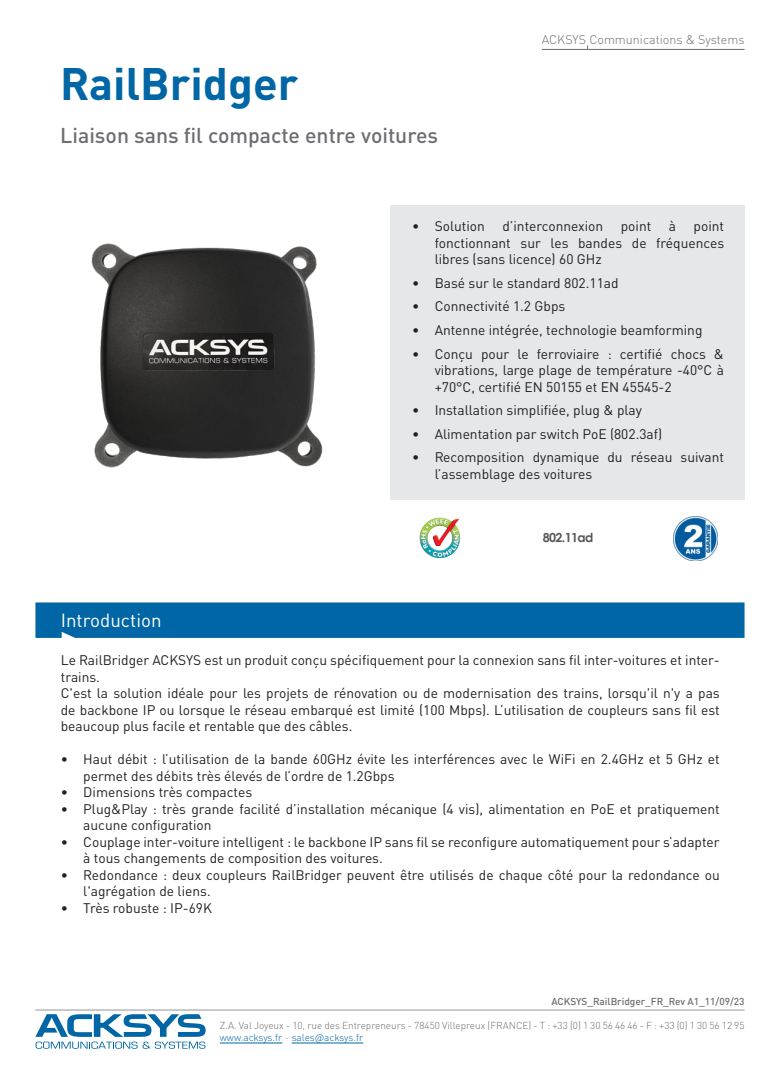
<style>
.page{position:relative;width:780px;height:1088px;background:#fff}
.page>*{position:absolute;margin:0;border:0;box-sizing:border-box;transform-origin:0 0}
.t1{font:700 45px "DIN Pro";color:#0166a5}
.t2{font:500 21.25px "DIN Pro";color:#6d6e71}
.t3{font:18.75px "DIN Pro";color:#fff}
.t4{font:13.75px/16.5px "DIN Pro";color:#231f20}
.t5{font:300 12.5px "DIN Pro";color:#6d6e71}
.t6{font:700 12.5px "Century Gothic";letter-spacing:-.05em;color:#57585a}
.t7{font:300 10px/12px "DIN Pro";color:#6d6e71}
.t8{font:500 10px "DIN Pro";color:#6d6e71}
.s1{color:#0166a5}
.s2{color:#939598}
</style>
<div class="page">
<hr style="left:542px;top:49px;width:202px;height:1px;background:#6d6e71">
<hr style="left:35px;top:1010px;width:709px;height:1px;background:#939598">
<hr style="left:220px;top:1043px;width:62px;height:1px;background:#0166a5">
<hr style="left:292px;top:1043px;width:71px;height:1px;background:#0166a5">
<svg style="left:35px;top:1014px;width:171px;height:35px"></svg>
<div style="left:35px;top:602px;width:709px;height:36px;background:#0166a5"></div>
<div style="left:390px;top:206px;width:354px;height:294px;background:#e6e7e9"></div>
<svg style="left:426px;top:517px;width:13px;height:6px"></svg>
<img style="left:674px;top:516px;width:44px;height:44px">
<img style="left:91px;top:243px;width:232px;height:225px">
<h1 class="t1" style="left:60px;top:67px;width:239px">RailBridger</h1>
<h2 class="t2" style="left:60px;top:118px;width:379px">Liaison sans fil compacte entre voitures</h2>
<p class="t5" style="left:542px;top:34px;width:204px">ACKSYS Communications &amp; Systems</p>
<p class="t4" style="left:412px;top:219px;width:74px">• Solution</p>
<p class="t4" style="left:502px;top:219px;width:102px">d’interconnexion</p>
<p class="t4" style="left:620px;top:219px;width:32px">point</p>
<p class="t4" style="left:668px;top:219px;width:9px">à</p>
<p class="t4" style="left:434px;top:219px;width:291px;text-align:justify;text-indent:259px">point fonctionnant sur les bandes de fréquences libres (sans licence) 60 GHz</p>
<p class="t4" style="left:412px;top:276px;width:208px">• Basé sur le standard 802.11ad</p>
<p class="t4" style="left:412px;top:299px;width:155px">• Connectivité 1.2 Gbps</p>
<p class="t4" style="left:412px;top:323px;width:292px">• Antenne intégrée, technologie beamforming</p>
<p class="t4" style="left:434px;top:346px;width:291px;text-align:justify;text-indent:-22px">• Conçu pour le ferroviaire : certifié chocs &amp; vibrations, large plage de température -40°C à +70°C, certifié EN 50155 et EN 45545-2</p>
<p class="t4" style="left:412px;top:403px;width:231px">• Installation simplifiée, plug &amp; play</p>
<p class="t4" style="left:412px;top:427px;width:251px">• Alimentation par switch PoE (802.3af)</p>
<p class="t4" style="left:434px;top:450px;width:291px;text-indent:-22px">• Recomposition dynamique du réseau suivant l’assemblage des voitures</p>
<h3 class="t3" style="left:61px;top:612px;width:102px">Introduction</h3>
<p class="t6" style="left:542px;top:530px;width:52px">802.11ad</p>
<p class="t4" style="left:61px;top:650px;width:660px">Le RailBridger ACKSYS est un produit conçu spécifiquement pour la connexion sans fil inter-voitures et inter&shy;trains.<br>C'est la solution idéale pour les projets de rénovation ou de modernisation des trains, lorsqu'il n'y a pas de backbone IP ou lorsque le réseau embarqué est limité (100 Mbps). L’utilisation de coupleurs sans fil est beaucoup plus facile et rentable que des câbles.</p>
<p class="t4" style="left:83px;top:752px;width:638px;text-indent:-22px">• Haut débit : l’utilisation de la bande 60GHz évite les interférences avec le WiFi en 2.4GHz et 5 GHz et permet des débits très élevés de l’ordre de 1.2Gbps</p>
<p class="t4" style="left:61px;top:785px;width:193px">• Dimensions très compactes</p>
<p class="t4" style="left:83px;top:801px;width:638px;text-indent:-22px">• Plug&amp;Play : très grande facilité d’installation mécanique (4 vis), alimentation en PoE et pratiquement aucune configuration</p>
<p class="t4" style="left:83px;top:834px;width:638px;text-indent:-22px">• Couplage inter-voiture intelligent : le backbone IP sans fil se reconfigure automatiquement pour s’adapter à tous changements de composition des voitures.</p>
<p class="t4" style="left:83px;top:867px;width:638px;text-indent:-22px">• Redondance : deux coupleurs RailBridger peuvent être utilisés de chaque côté pour la redondance ou l'agrégation de liens.</p>
<p class="t4" style="left:61px;top:900px;width:153px">• Très robuste : IP-69K</p>
<p class="t8" style="left:551px;top:994px;width:195px">ACKSYS_RailBridger_FR_Rev A1_11/09/23</p>
<p class="t7" style="left:220px;top:1020px;width:526px">Z.A. Val Joyeux - 10, rue des Entrepreneurs - 78450 Villepreux (FRANCE) - T : +33 (0) 1 30 56 46 46 - F : +33 (0) 1 30 56 12 95 <span class="s1">www.acksys.fr</span> <span class="s2">-</span> <span class="s1">sales@acksys.fr</span></p>
</div>
